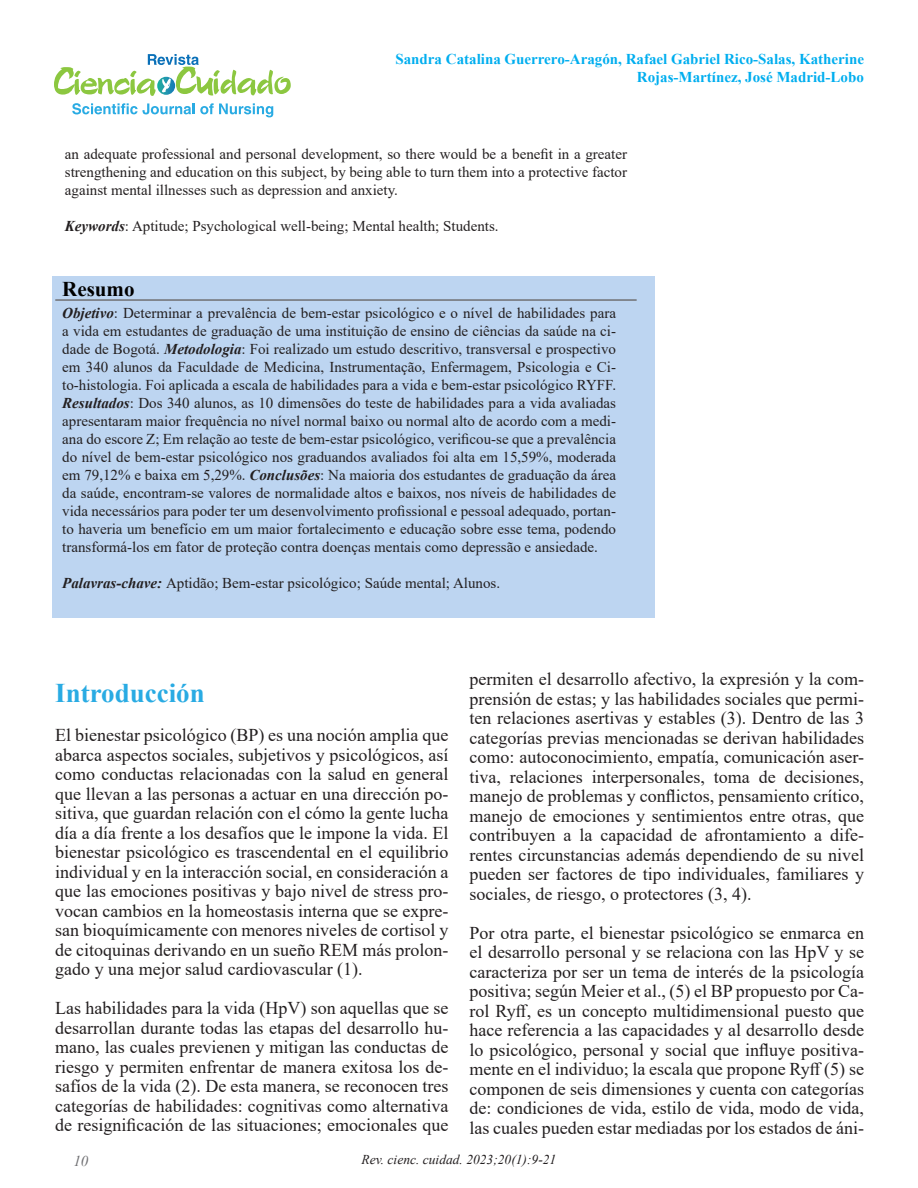
<style>
.page{position:relative;width:918px;height:1188px;background:#fff}
.page>*{position:absolute;margin:0;border:0;box-sizing:border-box;transform-origin:0 0}
.Subtitulos{font:700 27px "Times New Roman";color:#29abe3}
.t1{font:700 21px "Times New Roman";color:#000}
.Párrafos{font:18px/19.5px "Times New Roman";color:#231f20;text-align:justify}
.t2{font:15px/18px "Times New Roman";color:#231f20;text-align:justify}
.t3{font:700 15px/18px "Times New Roman";color:#00aeef;text-align:right}
.t4{font:italic 15px "Times New Roman";color:#707073}
.t5{font:italic 13.5px "Times New Roman";color:#231f20}
.s1{font-weight:700;font-style:italic}
</style>
<div class="page">
<svg style="left:54px;top:54px;width:237px;height:42px"></svg>
<svg style="left:72px;top:103px;width:201px;height:14px"></svg>
<div style="left:52px;top:276px;width:603px;height:341px;background:#bdd5f1"></div>
<hr style="left:55px;top:299px;width:582px;height:2px;background:#707073">
<p class="t3" style="left:395px;top:50px;width:470px">Sandra Catalina Guerrero-Aragón, Rafael Gabriel Rico-Salas, Katherine<br>Rojas-Martínez, José Madrid-Lobo</p>
<p class="t2" style="left:65px;top:145px;width:564px">an adequate professional and personal development, so there would be a benefit in a greater strengthening and education on this subject, by being able to turn them into a protective factor against mental illnesses such as depression and anxiety.</p>
<p class="t2" style="left:65px;top:217px;width:435px"><span class="s1">Keywords</span>: Aptitude; Psychological well-being; Mental health; Students.</p>
<p class="t1" style="left:62px;top:274px;width:74px">Resumo</p>
<p class="t2" style="left:62px;top:304px;width:555px"><span class="s1">Objetivo</span>: Determinar a prevalência de bem-estar psicológico e o nível de habilidades para a vida em estudantes de graduação de uma instituição de ensino de ciências da saúde na ci&shy;dade de Bogotá. <span class="s1">Metodologia</span>: Foi realizado um estudo descritivo, transversal e prospectivo em 340 alunos da Faculdade de Medicina, Instrumentação, Enfermagem, Psicologia e Ci&shy;to-histologia. Foi aplicada a escala de habilidades para a vida e bem-estar psicológico RYFF.<br><span class="s1">Resultados</span>: Dos 340 alunos, as 10 dimensões do teste de habilidades para a vida avaliadas apresentaram maior frequência no nível normal baixo ou normal alto de acordo com a medi&shy;ana do escore Z; Em relação ao teste de bem-estar psicológico, verificou-se que a prevalência do nível de bem-estar psicológico nos graduandos avaliados foi alta em 15,59%, moderada em 79,12% e baixa em 5,29%. <span class="s1">Conclusões</span>: Na maioria dos estudantes de graduação da área da saúde, encontram-se valores de normalidade altos e baixos, nos níveis de habilidades de vida necessários para poder ter um desenvolvimento profissional e pessoal adequado, portan&shy;to haveria um benefício em um maior fortalecimento e educação sobre esse tema, podendo transformá-los em fator de proteção contra doenças mentais como depressão e ansiedade.</p>
<p class="t2" style="left:62px;top:574px;width:439px"><span class="s1">Palavras-chave:</span> Aptidão; Bem-estar psicológico; Saúde mental; Alunos.</p>
<p class="Subtitulos" style="left:55px;top:673px;width:151px">Introducción</p>
<p class="Párrafos" style="left:55px;top:725px;width:395px">El bienestar psicológico (BP) es una noción amplia que abarca aspectos sociales, subjetivos y psicológicos, así como conductas relacionadas con la salud en general que llevan a las personas a actuar en una dirección po&shy;sitiva, que guardan relación con el cómo la gente lucha día a día frente a los desafíos que le impone la vida. El bienestar psicológico es trascendental en el equilibrio individual y en la interacción social, en consideración a que las emociones positivas y bajo nivel de stress pro&shy;vocan cambios en la homeostasis interna que se expre&shy;san bioquímicamente con menores niveles de cortisol y de citoquinas derivando en un sueño REM más prolon&shy;gado y una mejor salud cardiovascular (1).</p>
<p class="Párrafos" style="left:55px;top:998px;width:395px">Las habilidades para la vida (HpV) son aquellas que se desarrollan durante todas las etapas del desarrollo hu&shy;mano, las cuales previenen y mitigan las conductas de riesgo y permiten enfrentar de manera exitosa los de&shy;safíos de la vida (2). De esta manera, se reconocen tres categorías de habilidades: cognitivas como alternativa de resignificación de las situaciones; emocionales que</p>
<p class="Párrafos" style="left:470px;top:669px;width:396px">permiten el desarrollo afectivo, la expresión y la com&shy;prensión de estas; y las habilidades sociales que permi&shy;ten relaciones asertivas y estables (3). Dentro de las 3 categorías previas mencionadas se derivan habilidades como: autoconocimiento, empatía, comunicación aser&shy;tiva, relaciones interpersonales, toma de decisiones, manejo de problemas y conflictos, pensamiento crítico, manejo de emociones y sentimientos entre otras, que contribuyen a la capacidad de afrontamiento a dife&shy;rentes circunstancias además dependiendo de su nivel pueden ser factores de tipo individuales, familiares y sociales, de riesgo, o protectores (3, 4).</p>
<p class="Párrafos" style="left:470px;top:923px;width:396px">Por otra parte, el bienestar psicológico se enmarca en el desarrollo personal y se relaciona con las HpV y se caracteriza por ser un tema de interés de la psicología positiva; según Meier et al., (5) el BP propuesto por Ca&shy;rol Ryff, es un concepto multidimensional puesto que hace referencia a las capacidades y al desarrollo desde lo psicológico, personal y social que influye positiva&shy;mente en el individuo; la escala que propone Ryff (5) se componen de seis dimensiones y cuenta con categorías de: condiciones de vida, estilo de vida, modo de vida, las cuales pueden estar mediadas por los estados de áni-</p>
<p class="t4" style="left:73px;top:1151px;width:16px">10</p>
<p class="t5" style="left:362px;top:1150px;width:196px">Rev. cienc. cuidad. 2023;20(1):9-21</p>
</div>
